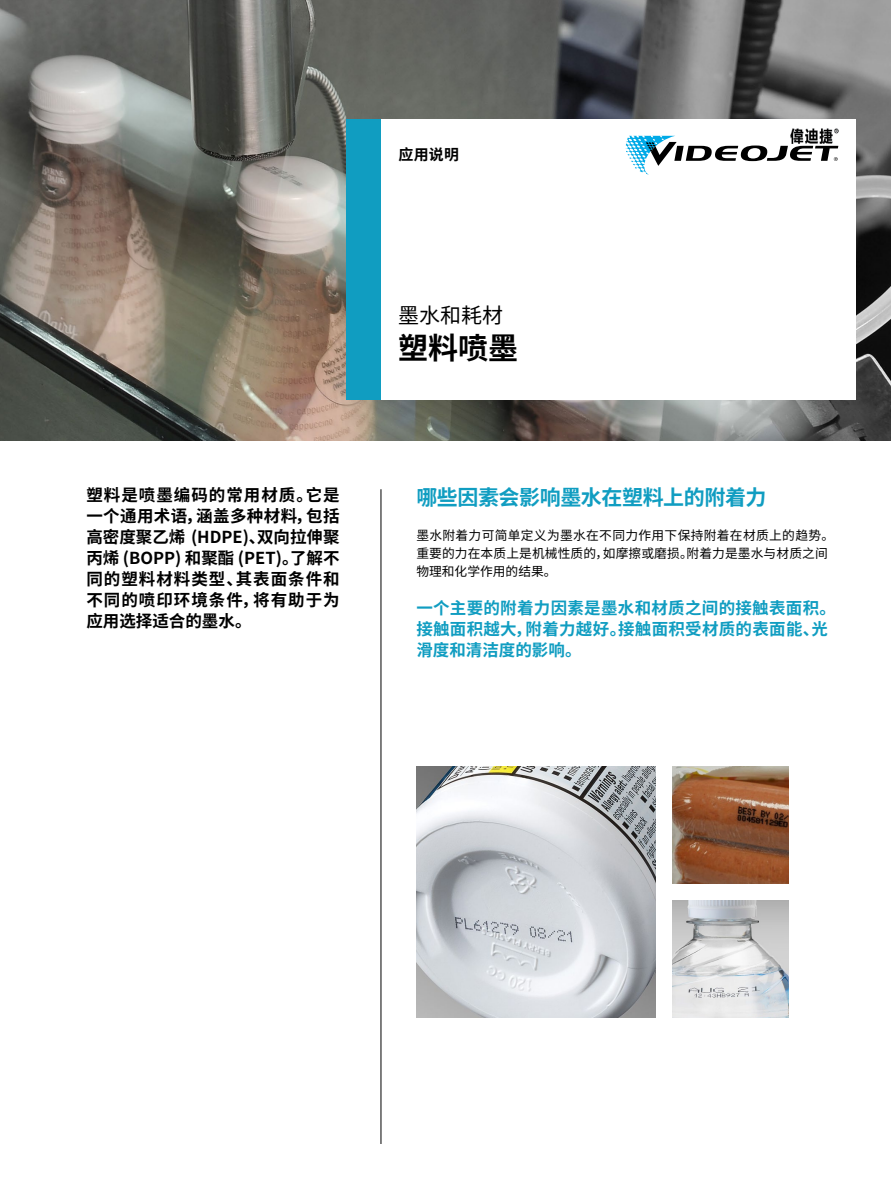
<style>
.page{position:relative;width:891px;height:1188px;background:#fff}
.page>*{position:absolute;margin:0;border:0;box-sizing:border-box;transform-origin:0 0}
.Product_title_front{font:700 30px "Noto Sans CJ Ksc";color:#000}
.Sub_Call-out_14pt_co{font:700 21px "Noto Sans CJ Ksc";letter-spacing:-.02em;color:#109dc1}
.Product_title_front-2{font:21px "Noto Sans CJ Ksc";color:#000}
.Sub_Call-out_14pt_bl{font:700 16.5px/21px "Noto Sans CJ Ksc";letter-spacing:.06em;color:#000;text-align:justify}
.Body_8_5_12{font:700 16.5px/21px "Noto Sans CJ Ksc";letter-spacing:.02em;color:#109dc1}
.t1{font:700 15px "Noto Sans CJ Ksc";color:#000}
.Sub_Call-out_14pt_co-2{font:12.75px/18px "Noto Sans CJ Ksc";letter-spacing:.01em;color:#000}
</style>
<div class="page">
<img style="left:0;top:0;width:891px;height:441px">
<hr style="left:381px;top:489px;width:1px;height:655px;background:#000">
<div style="left:381px;top:119px;width:474px;height:281px;background:#fff"></div>
<div style="left:347px;top:119px;width:34px;height:281px;background:#109dc1"></div>
<svg style="left:626px;top:136px;width:212px;height:39px"></svg>
<img style="left:416px;top:767px;width:239px;height:250px">
<img style="left:672px;top:901px;width:117px;height:116px">
<img style="left:672px;top:767px;width:117px;height:116px">
<img style="left:785px;top:128px;width:54px;height:16px">
<p class="t1" style="left:399px;top:146px;width:62px">应用说明</p>
<p class="Product_title_front-2" style="left:398px;top:304px;width:106px">墨水和耗材</p>
<p class="Product_title_front" style="left:398px;top:331px;width:121px">塑料喷墨</p>
<p class="Sub_Call-out_14pt_bl" style="left:86px;top:485px;width:255px">塑料是喷墨编码的常用材质。它是一个通用术语，涵盖多种材料，包括高密度聚乙烯 (HDPE)、双向拉伸聚丙烯 (BOPP) 和聚酯 (PET)。了解不同的塑料材料类型、其表面条件和不同的喷印环境条件，将有助于为应用选择适合的墨水。</p>
<p class="Sub_Call-out_14pt_co" style="left:416px;top:485px;width:352px">哪些因素会影响墨水在塑料上的附着力</p>
<p class="Sub_Call-out_14pt_co-2" style="left:416px;top:526px;width:420px">墨水附着力可简单定义为墨水在不同力作用下保持附着在材质上的趋势。重要的力在本质上是机械性质的，如摩擦或磨损。附着力是墨水与材质之间物理和化学作用的结果。</p>
<p class="Body_8_5_12" style="left:416px;top:598px;width:421px">一个主要的附着力因素是墨水和材质之间的接触表面积。接触面积越大，附着力越好。接触面积受材质的表面能、光滑度和清洁度的影响。</p>
</div>
